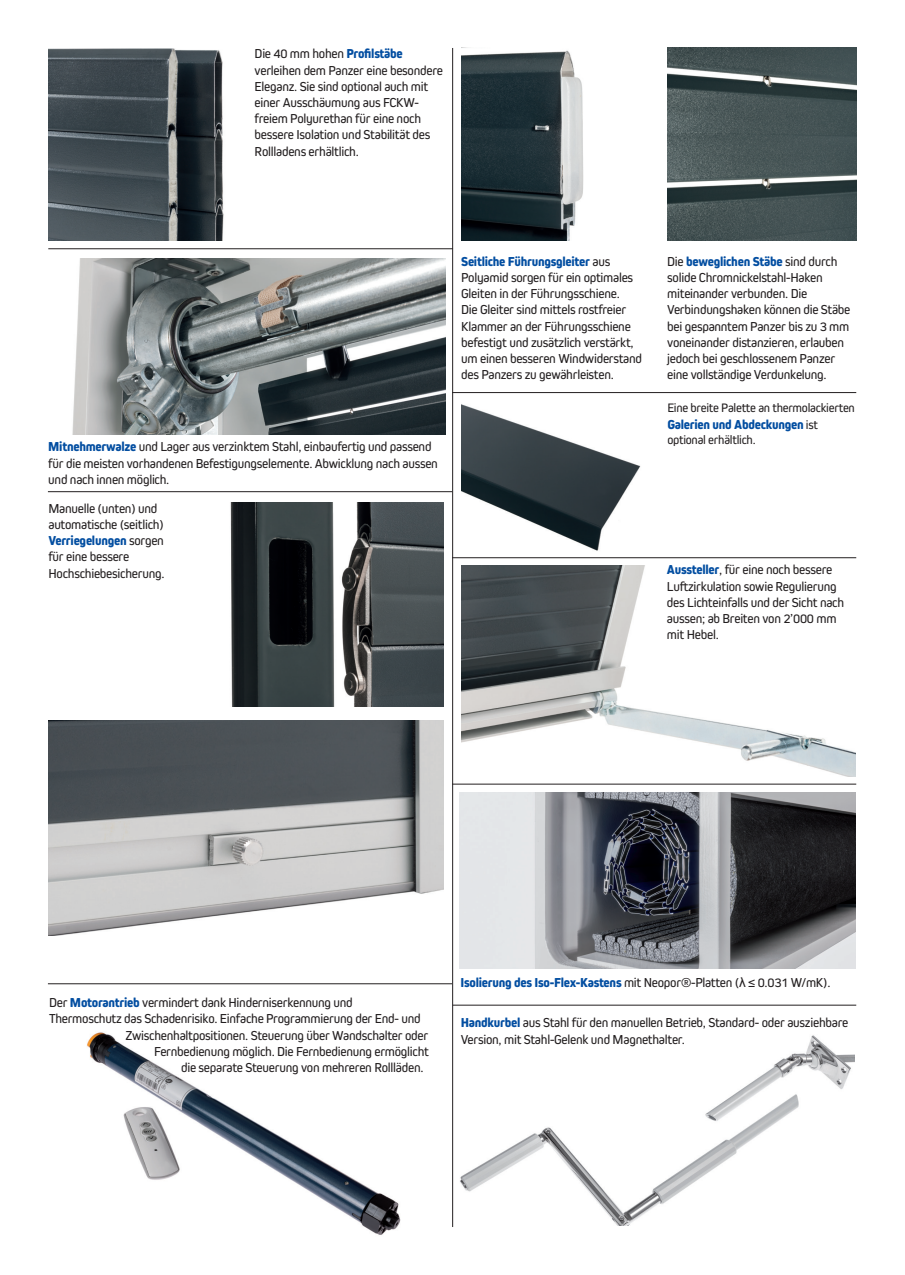
<style>
.page{position:relative;width:905px;height:1275px;background:#fff}
.page>*{position:absolute;margin:0;border:0;box-sizing:border-box;transform-origin:0 0}
.t1{font:13.5px/16.2px "Kiro";letter-spacing:-.02em;color:#231f20}
.t2{font:800 13.5px "Kiro";letter-spacing:-.02em;color:#034ea1}
.t3{font:12.75px "Kiro";letter-spacing:-.02em;color:#231f20}
.s1{font-weight:800;color:#034ea1}
.s2{font-weight:400;font-size:12.75px;color:#231f20}
.s3{font-family:"Arial"}
</style>
<div class="page">
<img style="left:87px;top:1032px;width:314px;height:203px">
<img style="left:48px;top:720px;width:396px;height:215px">
<img style="left:461px;top:50px;width:123px;height:190px">
<img style="left:230px;top:502px;width:213px;height:205px">
<img style="left:461px;top:404px;width:180px;height:147px">
<img style="left:667px;top:48px;width:189px;height:192px">
<img style="left:48px;top:49px;width:176px;height:191px">
<img style="left:461px;top:566px;width:394px;height:210px">
<hr style="left:452px;top:48px;width:1px;height:1179px;background:#231f20">
<img style="left:72px;top:258px;width:374px;height:177px">
<hr style="left:452px;top:392px;width:404px;height:1px;background:#231f20">
<hr style="left:48px;top:248px;width:405px;height:1px;background:#231f20">
<hr style="left:48px;top:491px;width:404px;height:1px;background:#231f20">
<hr style="left:452px;top:557px;width:404px;height:1px;background:#231f20">
<hr style="left:452px;top:784px;width:404px;height:1px;background:#231f20">
<hr style="left:48px;top:983px;width:404px;height:1px;background:#231f20">
<img style="left:460px;top:1004px;width:394px;height:221px">
<img style="left:460px;top:792px;width:396px;height:177px">
<hr style="left:453px;top:1005px;width:403px;height:1px;background:#231f20">
<p class="t1" style="left:255px;top:45px;width:190px">Die 40 mm hohen <span class="s1">Profilstäbe </span>verleihen dem Panzer eine besondere<br>Eleganz. Sie sind optional auch mit einer Ausschäumung aus FCKW&shy;freiem Polyurethan für eine noch bessere Isolation und Stabilität des<br>Rollladens erhältlich.</p>
<p class="t1" style="left:48px;top:439px;width:391px"><span class="s1">Mitnehmerwalze</span> und Lager aus verzinktem Stahl, einbaufertig und passend für die meisten vorhandenen Befestigungselemente. Abwicklung nach aussen und nach innen möglich.</p>
<p class="t1" style="left:48px;top:500px;width:118px">Manuelle (unten) und automatische (seitlich)<br><span class="s1">Verriegelungen</span> sorgen für eine bessere<br>Hochschiebesicherung.</p>
<p class="t1" style="left:461px;top:253px;width:182px"><span class="s1">Seitliche Führungsgleiter</span> aus Polyamid sorgen für ein optimales Gleiten in der Führungsschiene.<br>Die Gleiter sind mittels rostfreier Klammer an der Führungsschiene befestigt und zusätzlich verstärkt, um einen besseren Windwiderstand des Panzers zu gewährleisten.</p>
<p class="t1" style="left:667px;top:253px;width:185px">Die <span class="s1">beweglichen Stäbe</span> sind durch solide Chromnickelstahl-Haken miteinander verbunden. Die Verbindungshaken können die Stäbe bei gespanntem Panzer bis zu 3 mm voneinander distanzieren, erlauben jedoch bei geschlossenem Panzer eine vollständige Verdunkelung.</p>
<p class="t3" style="left:667px;top:401px;width:189px">Eine breite Palette an thermolackierten</p>
<p class="t2" style="left:667px;top:416px;width:152px">Galerien und Abdeckungen <span class="s2">ist</span></p>
<p class="t3" style="left:667px;top:432px;width:90px">optional erhältlich.</p>
<p class="t1" style="left:667px;top:561px;width:179px"><span class="s1">Aussteller</span>, für eine noch bessere<br>Luftzirkulation sowie Regulierung des Lichteinfalls und der Sicht nach aussen; ab Breiten von 2’000 mm mit Hebel.</p>
<p class="t1" style="left:49px;top:994px;width:305px">Der <span class="s1">Motorantrieb</span> vermindert dank Hinderniserkennung und</p>
<p class="t1" style="left:49px;top:1010px;width:373px">Thermoschutz das Schadenrisiko. Einfache Programmierung der End- und</p>
<p class="t1" style="left:126px;top:1027px;width:304px">Zwischenhaltpositionen. Steuerung über Wandschalter oder</p>
<p class="t1" style="left:154px;top:1043px;width:276px">Fernbedienung möglich. Die Fernbedienung ermöglicht</p>
<p class="t1" style="left:181px;top:1059px;width:244px">die separate Steuerung von mehreren Rollläden.</p>
<p class="t1" style="left:461px;top:974px;width:371px"><span class="s1">Isolierung des Iso-Flex-Kastens</span> mit Neopor®-Platten (<span class="s3">λ</span> ≤ 0.031 W/mK).</p>
<p class="t1" style="left:461px;top:1014px;width:389px"><span class="s1">Handkurbel</span> aus Stahl für den manuellen Betrieb, Standard- oder ausziehbare<br>Version, mit Stahl-Gelenk und Magnethalter.</p>
</div>
